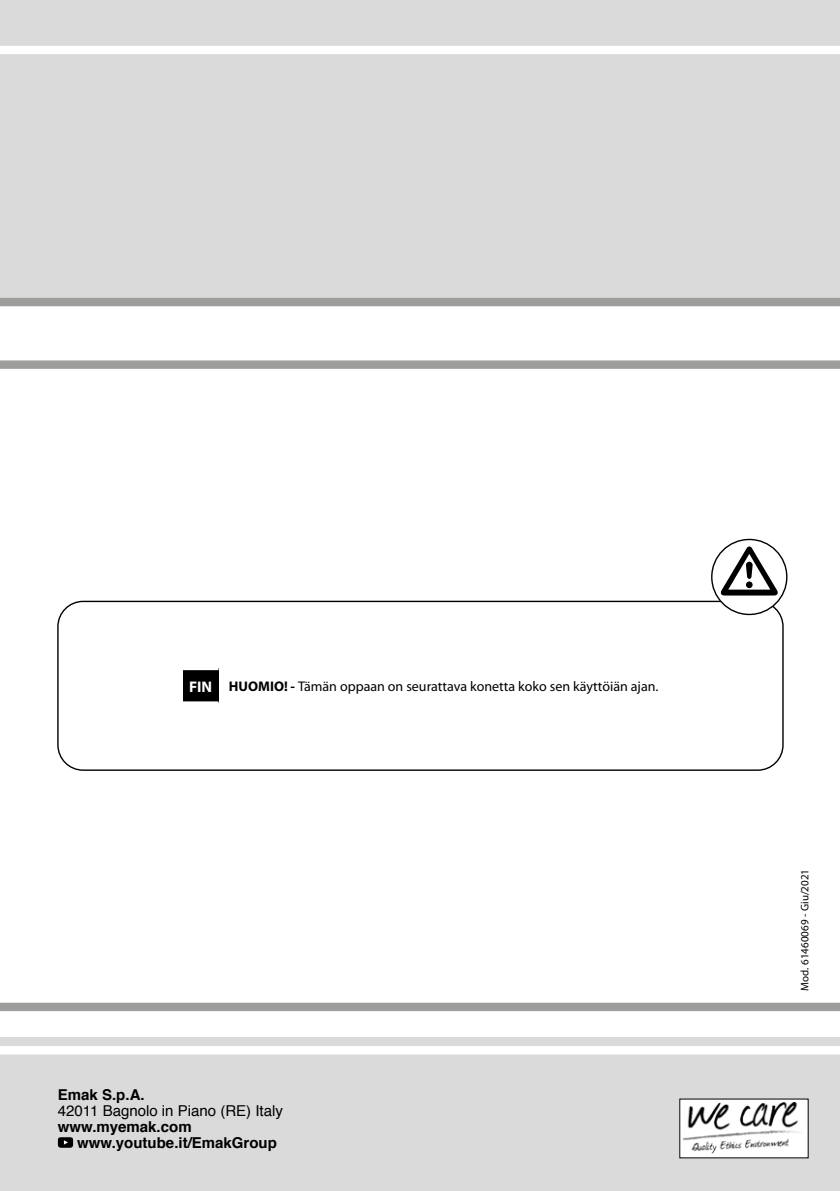
<style>
.page{position:relative;width:840px;height:1191px;background:#fff}
.page>*{position:absolute;margin:0;border:0;box-sizing:border-box;transform-origin:0 0}
.t1{font:700 15px/16px "Helvetica";color:#000}
.t2{font:15px "Helvetica";color:#000}
.t3{font:14px "Myriad Pro";color:#000}
.t4{font:11px "Myriad Pro";color:#000}
.s1{font-weight:700;font-size:15.4px;color:#fff}
.s2{font-weight:700}
</style>
<div class="page">
<div style="left:0;top:0;width:839px;height:300px;background:#dadada"></div>
<div style="left:0;top:46px;width:839px;height:8px;background:#fff"></div>
<div style="left:0;top:298px;width:839px;height:8px;background:#9d9d9c"></div>
<div style="left:0;top:360px;width:839px;height:9px;background:#9d9d9c"></div>
<div style="left:0;top:1037px;width:839px;height:154px;background:#dadada"></div>
<div style="left:0;top:1002px;width:839px;height:9px;background:#9d9d9c"></div>
<div style="left:0;top:1046px;width:839px;height:8px;background:#fff"></div>
<div style="left:57px;top:600px;width:726px;height:171px;border:1px solid #000;border-radius:25px"></div>
<svg style="left:711px;top:539px;width:75px;height:75px"></svg>
<svg style="left:720px;top:546px;width:57px;height:49px"></svg>
<div style="left:710px;top:539px;width:77px;height:76px;border:1px solid #000;border-radius:50%"></div>
<div style="left:679px;top:1099px;width:128px;height:58px;background:#fff"></div>
<img style="left:682px;top:1102px;width:119px;height:52px">
<div style="left:183px;top:669px;width:35px;height:34px;background:#000"></div>
<hr style="left:183px;top:667px;width:35px;height:3px;background:#fff">
<hr style="left:183px;top:701px;width:35px;height:3px;background:#fff">
<div style="left:58px;top:1137px;width:15px;height:10px;background:#000;border-radius:4px"></div>
<p class="t3" style="left:189px;top:677px;width:470px"><span class="s1">FIN</span> <span class="s2">HUOMIO! -</span> Tämän oppaan on seurattava konetta koko sen käyttöiän ajan.</p>
<p class="t1" style="left:58px;top:1087px;width:88px">Emak S.p.A.</p>
<p class="t2" style="left:58px;top:1098px;width:226px">42011 Bagnolo in Piano (RE) Italy</p>
<p class="t1" style="left:77px;top:1119px;width:201px;text-indent:-19px">www.myemak.com www.youtube.it/EmakGroup</p>
<p class="t4" style="left:797px;top:990px;width:123px;rotate:-90deg">Mod. 61460069 - Giu/2021</p>
</div>
